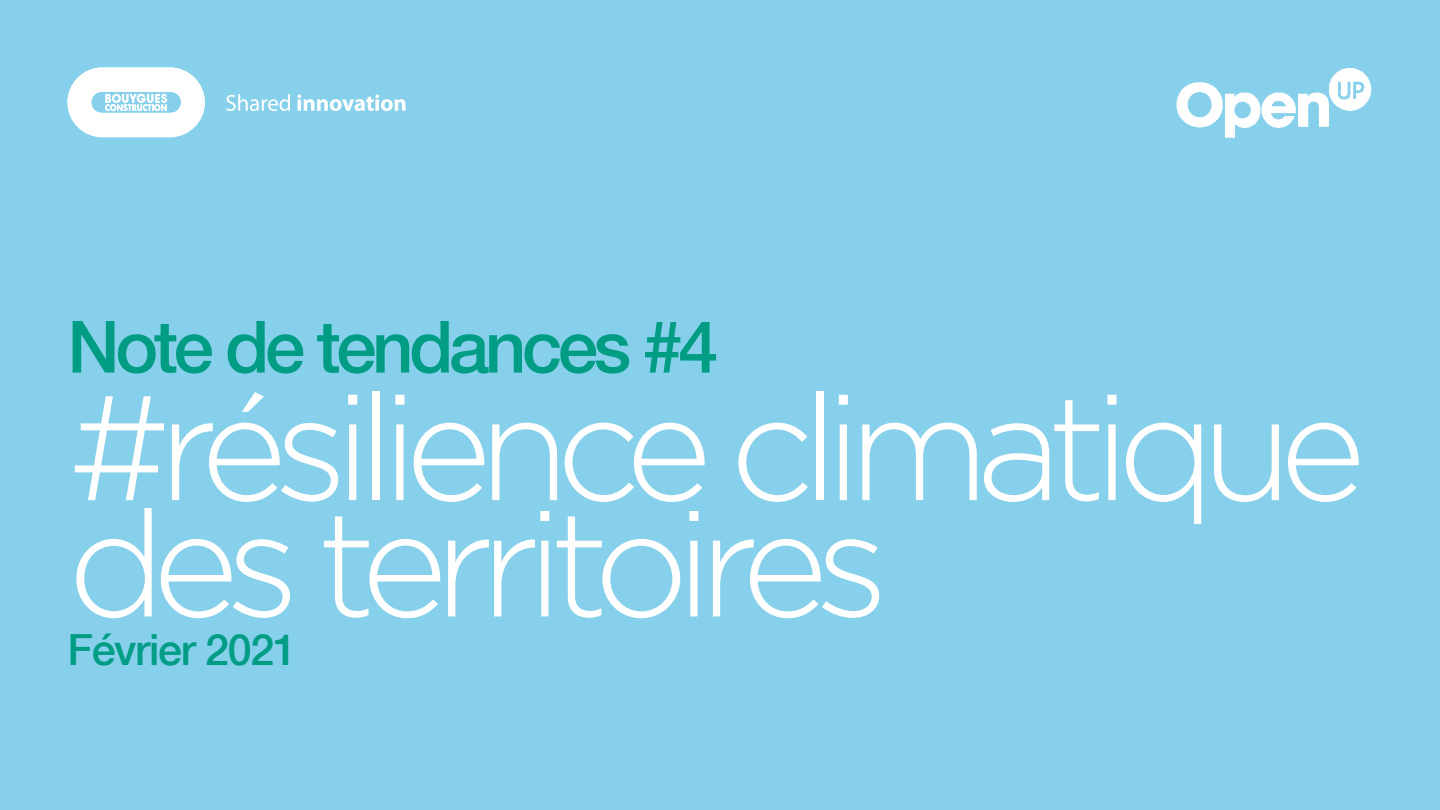
<style>
.page{position:relative;width:1440px;height:810px;background:#87d0eb}
.page>*{position:absolute;margin:0;border:0;box-sizing:border-box;transform-origin:0 0}
.t1{font:300 148.5px/116.2px "Gotham";letter-spacing:-.09em;color:#fff}
.t2{font:500 72.22px "Helvetica Neue LT Com";letter-spacing:-.06em;color:#009d84}
.t3{font:500 42.97px "Helvetica Neue LT Com";letter-spacing:-.03em;color:#009d84}
</style>
<div class="page">
<svg style="left:68px;top:68px;width:137px;height:69px"></svg>
<svg style="left:226px;top:94px;width:64px;height:17px"></svg>
<svg style="left:298px;top:95px;width:107px;height:16px"></svg>
<img style="left:1176px;top:68px;width:196px;height:70px">
<p class="t2" style="left:68px;top:320px;width:653px">Note de tendances #4</p>
<p class="t1" style="left:68px;top:397px;width:1300px">#résilience climatique des territoires</p>
<p class="t3" style="left:68px;top:634px;width:231px">Février 2021</p>
</div>
